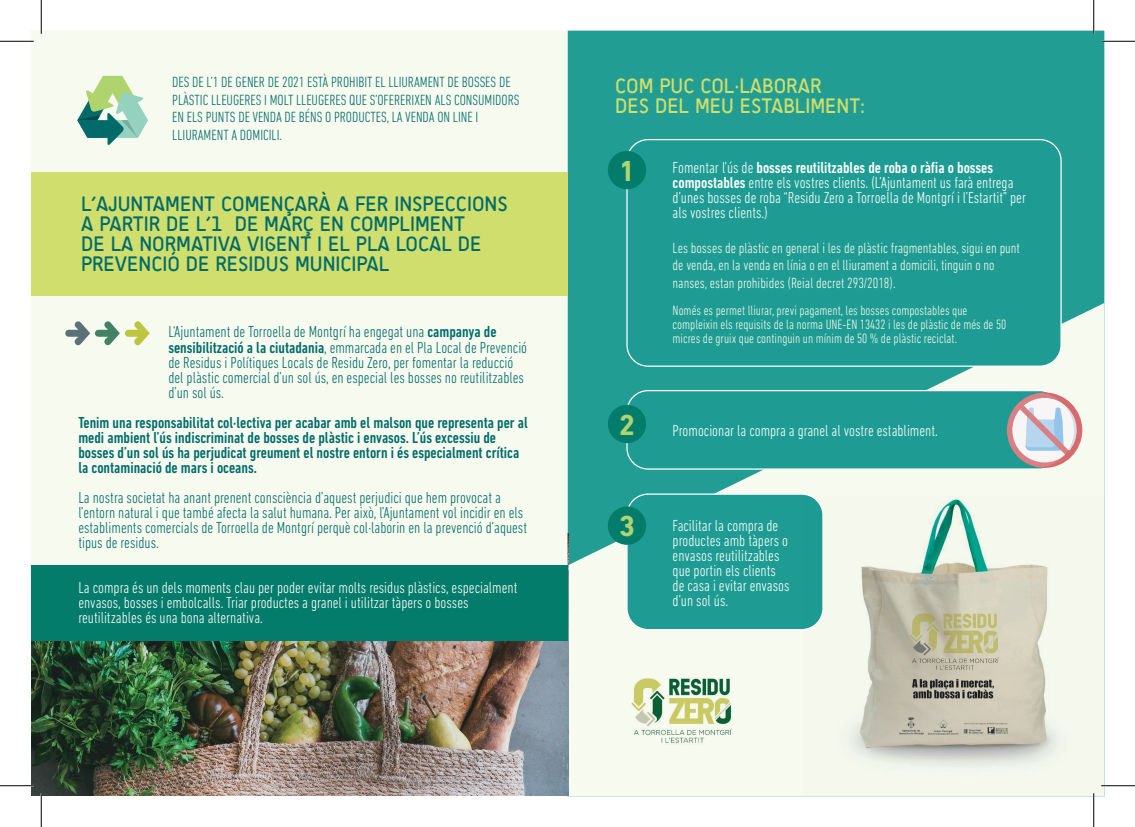
<style>
.page{position:relative;width:1135px;height:827px;background:#fff}
.page>*{position:absolute;margin:0;border:0;box-sizing:border-box;transform-origin:0 0}
.t1{font:700 29.38px "DIN Next LT Pro";color:#afd46d}
.t2{font:21.25px/20px "Sci Fly Sans";color:#006b6a}
.t3{font:21.25px/20px "Sci Fly Sans";color:#cfde6c}
.t4{font:300 condensed 16.25px/15px "DIN Next LT Pro";color:#fff}
.t5{font:300 condensed 16.25px/15px "DIN Next LT Pro";color:#006b6a}
.t6{font:500 condensed 16.25px/15px "DIN Next LT Pro";color:#006b6a}
.t7{font:300 condensed 15px/17.5px "DIN Next LT Pro";color:#006b6a}
.t8{font:300 condensed 15px/17.5px "DIN Next LT Pro";color:#f6faef}
.t9{font:300 condensed 13.75px/13.8px "DIN Next LT Pro";color:#f6faef}
.s1{font-weight:500}
</style>
<div class="page">
<div style="left:567px;top:31px;width:537px;height:272px;background:#229d93"></div>
<svg style="left:567px;top:303px;width:537px;height:493px;fill:#f6faef"></svg>
<div style="left:627px;top:494px;width:196px;height:135px;background:#1e9c93;border-radius:21px"></div>
<div style="left:626px;top:493px;width:198px;height:137px;border:1px solid #fff;border-radius:21px"></div>
<div style="left:627px;top:140px;width:434px;height:226px;background:#1e9c93;border-radius:21px"></div>
<div style="left:626px;top:139px;width:436px;height:228px;border:1px solid #fff;border-radius:21px"></div>
<div style="left:627px;top:390px;width:434px;height:79px;background:#1e9c93;border-radius:21px"></div>
<div style="left:626px;top:390px;width:436px;height:79px;border:1px solid #fff;border-radius:21px"></div>
<div style="left:608px;top:506px;width:38px;height:39px;background:#047c6b;border-radius:50%"></div>
<img style="left:31px;top:533px;width:537px;height:262px">
<div style="left:31px;top:31px;width:536px;height:534px;background:#f6faef"></div>
<svg style="left:77px;top:76px;width:71px;height:70px"></svg>
<svg style="left:65px;top:321px;width:85px;height:24px"></svg>
<div style="left:31px;top:172px;width:536px;height:124px;background:#cfde6c"></div>
<div style="left:31px;top:565px;width:536px;height:75px;background:#047c6b"></div>
<div style="left:608px;top:151px;width:38px;height:38px;background:#047c6b;border-radius:50%"></div>
<div style="left:608px;top:405px;width:38px;height:38px;background:#047c6b;border-radius:50%"></div>
<div style="left:618px;top:640px;width:131px;height:132px;background:#f6faef;border-radius:50%"></div>
<img style="left:608px;top:665px;width:148px;height:90px">
<svg style="left:1007px;top:392px;width:75px;height:76px"></svg>
<img style="left:804px;top:496px;width:300px;height:300px">
<hr style="left:0;top:40px;width:34px;height:2px;background:#fff">
<hr style="left:1101px;top:40px;width:34px;height:2px;background:#fff">
<hr style="left:40px;top:0;width:2px;height:34px;background:#fff">
<hr style="left:40px;top:793px;width:2px;height:34px;background:#fff">
<hr style="left:0;top:41px;width:34px;height:1px;background:#000">
<hr style="left:1101px;top:41px;width:34px;height:1px;background:#000">
<hr style="left:0;top:785px;width:34px;height:1px;background:#000">
<hr style="left:1101px;top:785px;width:34px;height:1px;background:#000">
<hr style="left:41px;top:0;width:1px;height:34px;background:#000">
<hr style="left:41px;top:793px;width:1px;height:34px;background:#000">
<hr style="left:1093px;top:0;width:1px;height:34px;background:#000">
<hr style="left:1093px;top:793px;width:1px;height:34px;background:#000">
<p class="t7" style="left:172px;top:73px;width:349px">DES DE L’1 DE GENER DE 2021 ESTÀ PROHIBIT EL LLIURAMENT DE BOSSES DE PLÀSTIC LLEUGERES I MOLT LLEUGERES QUE S’OFERERIXEN ALS CONSUMIDORS EN ELS PUNTS DE VENDA DE BÉNS O PRODUCTES, LA VENDA ON LINE I LLIURAMENT A DOMICILI.</p>
<h2 class="t2" style="left:81px;top:194px;width:428px">L’AJUNTAMENT COMENÇARÀ A FER INSPECCIONS A PARTIR DE L’1 DE MARÇ EN COMPLIMENT<br>DE LA NORMATIVA VIGENT I EL PLA LOCAL DE PREVENCIÓ DE RESIDUS MUNICIPAL</h2>
<p class="t5" style="left:168px;top:324px;width:360px">L‘Ajuntament de Torroella de Montgrí ha engegat una <span class="s1">campanya de sensibilització a la ciutadania</span>, emmarcada en el Pla Local de Prevenció de Residus i Polítiques Locals de Residu Zero, per fomentar la reducció del plàstic comercial d’un sol ús, en especial les bosses no reutilitzables d’un sol ús.</p>
<p class="t6" style="left:78px;top:414px;width:451px">Tenim una responsabilitat col·lectiva per acabar amb el malson que representa per al medi ambient l’ús indiscriminat de bosses de plàstic i envasos. L’ús excessiu de bosses d’un sol ús ha perjudicat greument el nostre entorn i és especialment crítica la contaminació de mars i oceans.</p>
<p class="t5" style="left:78px;top:489px;width:450px">La nostra societat ha anant prenent consciència d’aquest perjudici que hem provocat a l’entorn natural i que també afecta la salut humana. Per això, l’Ajuntament vol incidir en els establiments comercials de Torroella de Montgrí perquè col·laborin en la prevenció d’aquest tipus de residus.</p>
<p class="t4" style="left:78px;top:579px;width:440px">La compra és un dels moments clau per poder evitar molts residus plàstics, especialment envasos, bosses i embolcalls. Triar productes a granel i utilitzar tàpers o bosses reutilitzables és una bona alternativa.</p>
<h2 class="t3" style="left:615px;top:76px;width:252px">COM PUC COL·LABORAR<br>DES DEL MEU ESTABLIMENT:</h2>
<h1 class="t1" style="left:619px;top:154px;width:18px">1</h1>
<h1 class="t1" style="left:619px;top:407px;width:18px">2</h1>
<h1 class="t1" style="left:619px;top:509px;width:18px">3</h1>
<p class="t4" style="left:673px;top:160px;width:355px">Fomentar l’ús de <span class="s1">bosses reutilitzables de roba o ràfia o bosses compostables</span> entre els vostres clients. (L’Ajuntament us farà entrega d’unes bosses de roba “Residu Zero a Torroella de Montgrí i l’Estartit” per als vostres clients.)</p>
<p class="t8" style="left:673px;top:239px;width:349px">Les bosses de plàstic en general i les de plàstic fragmentables, sigui en punt de venda, en la venda en línia o en el lliurament a domicili, tinguin o no nanses, estan prohibides (Reial decret 293/2018).</p>
<p class="t9" style="left:673px;top:304px;width:335px">Només es permet lliurar, previ pagament, les bosses compostables que compleixin els requisits de la norma UNE-EN 13432 i les de plàstic de més de 50 micres de gruix que continguin un mínim de 50 % de plàstic reciclat.</p>
<p class="t4" style="left:673px;top:422px;width:267px">Promocionar la compra a granel al vostre establiment.</p>
<p class="t4" style="left:673px;top:517px;width:118px">Facilitar la compra de productes amb tàpers o envasos reutilitzables que portin els clients de casa i evitar envasos d’un sol ús.</p>
</div>
